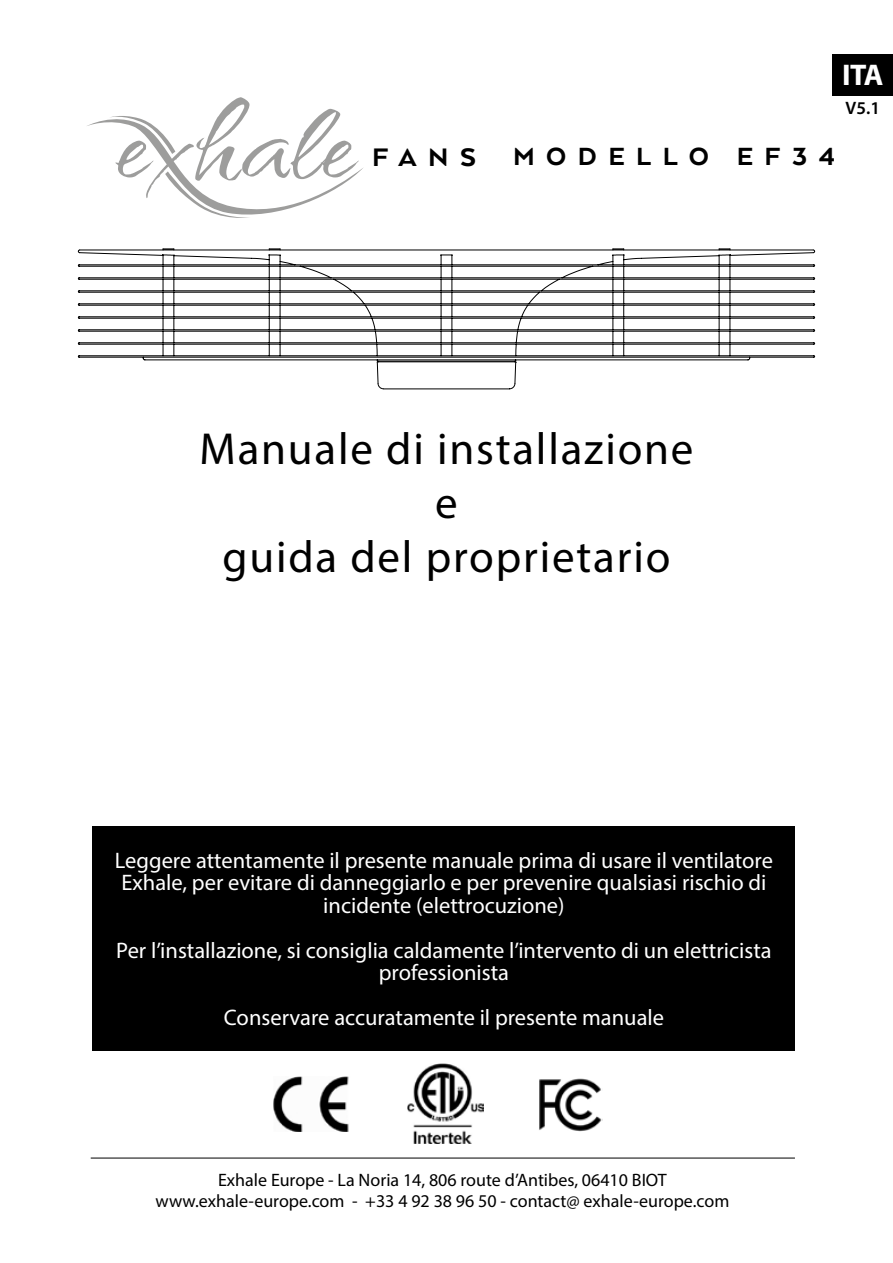
<style>
.page{position:relative;width:893px;height:1263px;background:#fff}
.page>*{position:absolute;margin:0;border:0;box-sizing:border-box;transform-origin:0 0}
.t1{font:45px/54px "Myriad Pro";letter-spacing:.04em;color:#000;text-align:center}
.t2{font:700 30px "Myriad Pro";color:#fff}
.t3{font:800 29.25px "Arquitecta";color:#000}
.t4{font:800 28.65px "Arquitecta";letter-spacing:.4em;color:#000}
.t5{font:22.5px/22.5px "Myriad Pro";color:#fff;text-align:center}
.t6{font:18px/21px "Myriad Pro";color:#000;text-align:center}
.t7{font:600 18px "Myriad Pro";color:#000}
</style>
<div class="page">
<svg style="left:77px;top:248px;width:738px;height:113px"></svg>
<svg style="left:376px;top:360px;width:141px;height:30px"></svg>
<svg style="left:87px;top:97px;width:276px;height:121px"></svg>
<div style="left:833px;top:54px;width:60px;height:41px;background:#000"></div>
<div style="left:93px;top:826px;width:702px;height:225px;background:#000"></div>
<hr style="left:91px;top:1158px;width:704px;height:1px;background:#000">
<img style="left:273px;top:1077px;width:76px;height:54px">
<img style="left:407px;top:1063px;width:77px;height:80px">
<img style="left:539px;top:1078px;width:64px;height:53px">
<h2 class="t2" style="left:842px;top:55px;width:43px">ITA</h2>
<p class="t7" style="left:846px;top:97px;width:36px">V5.1</p>
<h3 class="t3" style="left:372px;top:139px;width:105px">FANS</h3>
<p class="t4" style="left:513px;top:139px;width:323px">MODELLO EF34</p>
<h1 class="t1" style="left:199px;top:421px;width:496px">Manuale di installazione e<br>guida del proprietario</h1>
<p class="t5" style="left:115px;top:849px;width:660px">Leggere attentamente il presente manuale prima di usare il ventilatore<br>Exhale, per evitare di danneggiarlo e per prevenire qualsiasi rischio di incidente (elettrocuzione)</p>
<p class="t5" style="left:116px;top:939px;width:657px">Per l’installazione, si consiglia caldamente l’intervento di un elettricista professionista</p>
<p class="t5" style="left:224px;top:1006px;width:442px">Conservare accuratamente il presente manuale</p>
<p class="t6" style="left:156px;top:1169px;width:575px">Exhale Europe - La Noria 14, 806 route d’Antibes, 06410 BIOT www.exhale-europe.com - +33 4 92 38 96 50 - contact@ exhale-europe.com</p>
</div>
